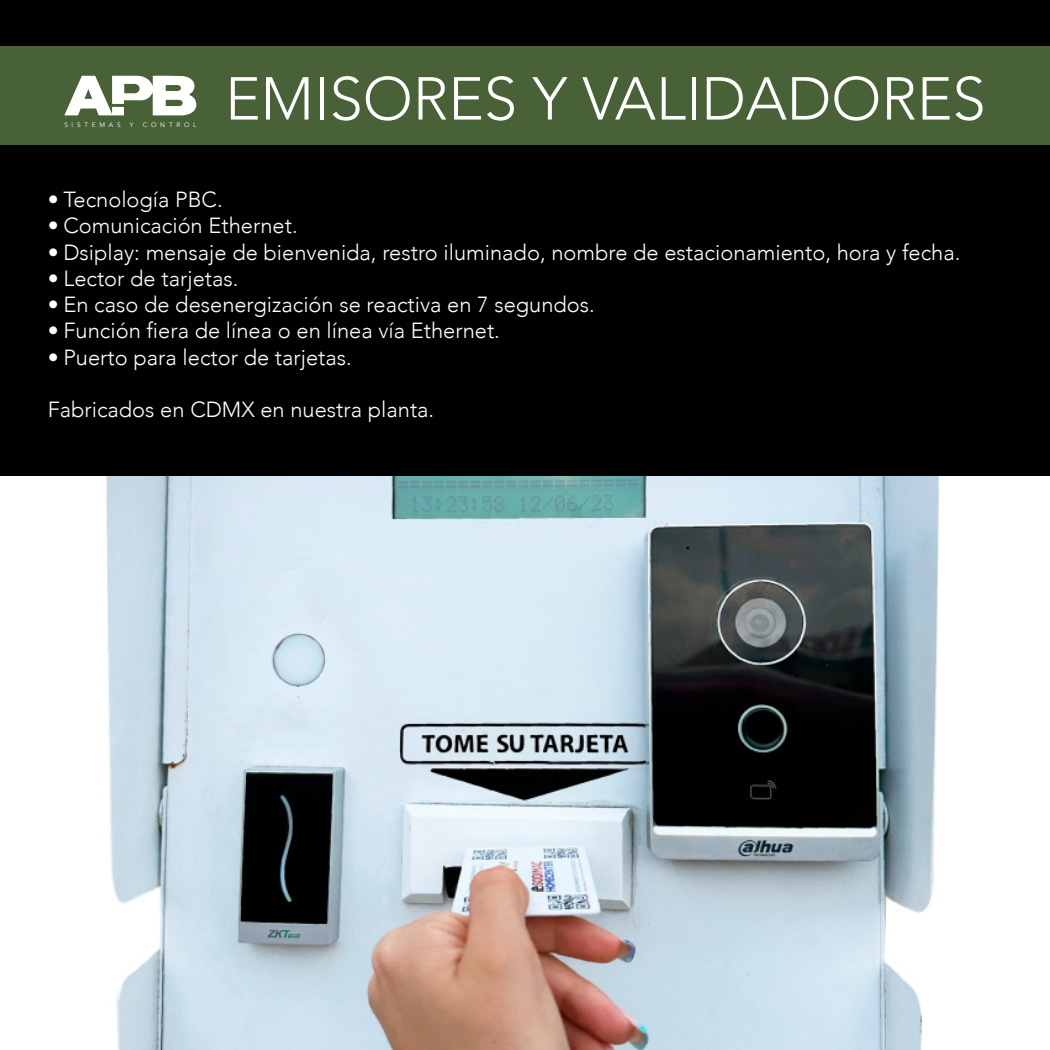
<style>
.page{position:relative;width:1050px;height:1050px;background:#fff}
.page>*{position:absolute;margin:0;border:0;box-sizing:border-box;transform-origin:0 0}
.t1{font:300 59.94px "Avenir";color:#fff}
.t2{font:300 21.88px "Avenir";color:#fff}
.t3{font:6.48px "Avenir";letter-spacing:.58em;color:#fff}
</style>
<div class="page">
<div style="left:0;top:0;width:1050px;height:476px;background:#000"></div>
<img style="left:106px;top:476px;width:833px;height:574px">
<div style="left:0;top:46px;width:1050px;height:98px;background:#496136"></div>
<svg style="left:64px;top:76px;width:133px;height:39px"></svg>
<p class="t3" style="left:64px;top:120px;width:58px">SISTEMAS</p>
<p class="t3" style="left:130px;top:120px;width:5px">Y</p>
<p class="t3" style="left:143px;top:120px;width:55px">CONTROL</p>
<h1 class="t1" style="left:225px;top:63px;width:762px">EMISORES Y VALIDADORES</h1>
<p class="t2" style="left:48px;top:187px;width:177px">• Tecnología PBC.</p>
<p class="t2" style="left:48px;top:213px;width:252px">• Comunicación Ethernet.</p>
<p class="t2" style="left:48px;top:239px;width:914px">• Dsiplay: mensaje de bienvenida, restro iluminado, nombre de estacionamiento, hora y fecha.</p>
<p class="t2" style="left:48px;top:265px;width:192px">• Lector de tarjetas.</p>
<p class="t2" style="left:48px;top:292px;width:549px">• En caso de desenergización se reactiva en 7 segundos.</p>
<p class="t2" style="left:48px;top:318px;width:454px">• Función fiera de línea o en línea vía Ethernet.</p>
<p class="t2" style="left:48px;top:344px;width:306px">• Puerto para lector de tarjetas.</p>
<p class="t2" style="left:48px;top:397px;width:388px">Fabricados en CDMX en nuestra planta.</p>
</div>
